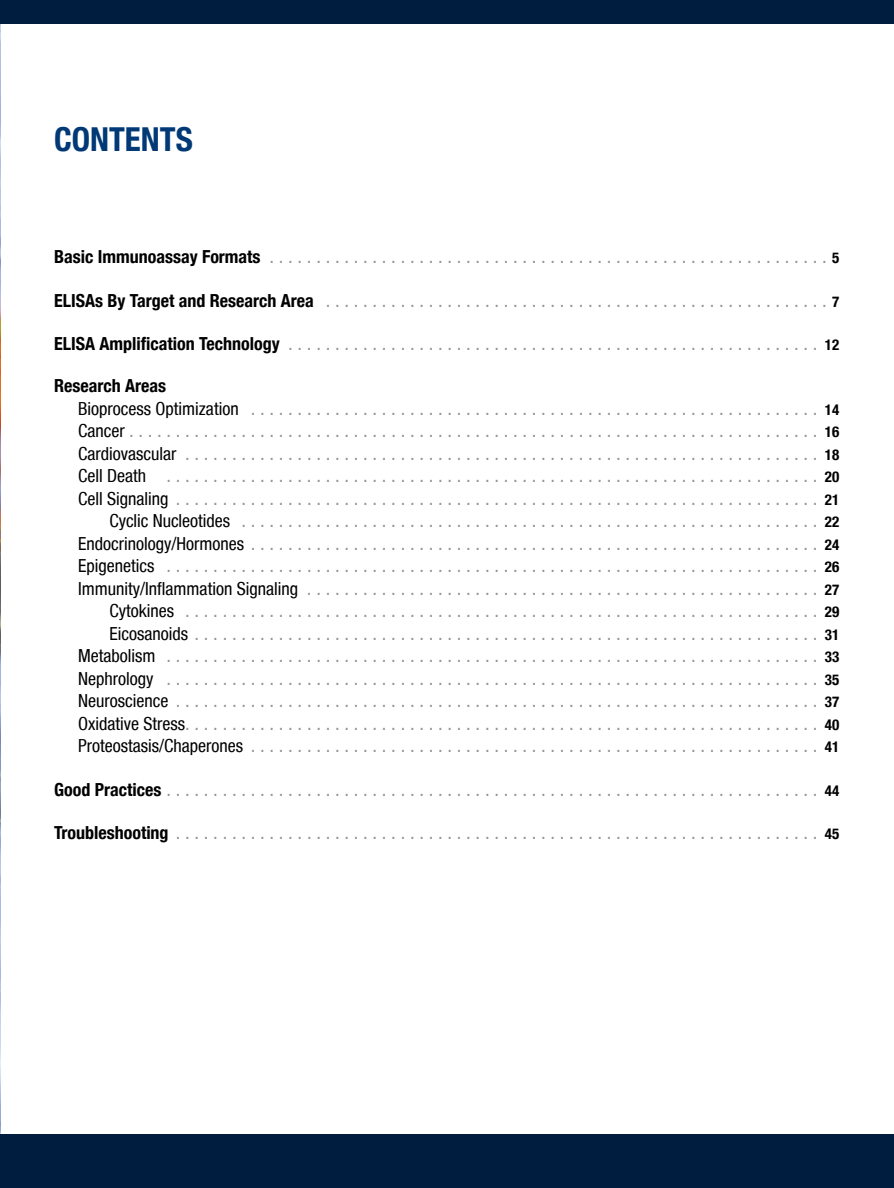
<style>
.page{position:relative;width:894px;height:1188px;background:#fff}
.page>*{position:absolute;margin:0;border:0;box-sizing:border-box;transform-origin:0 0}
.t1{font:700 condensed 33px "Helvetica Neue";color:#003976}
.t2{font:condensed 19.5px/22.5px "Helvetica Neue LT";color:#959394;text-align:right}
.t3{font:700 condensed 18px "Helvetica Neue LT";color:#000}
.s1{font-weight:700;font-size:18px;color:#000}
.s2{font-weight:700;font-size:15px;color:#000}
.s3{font-size:18px;color:#000}
</style>
<div class="page">
<div style="left:0;top:1134px;width:893px;height:54px;background:#001c3f"></div>
<img style="left:0;top:23px;width:1px;height:1111px">
<div style="left:0;top:0;width:893px;height:23px;background:#001c3f"></div>
<h1 class="t1" style="left:54px;top:119px;width:140px">CONTENTS</h1>
<p class="t2" style="left:54px;top:245px;width:786px"><span class="s1">Basic Immunoassay Formats</span> . . . . . . . . . . . . . . . . . . . . . . . . . . . . . . . . . . . . . . . . . . . . . . . . . . . . . . . . . . . . <span class="s2">5</span></p>
<p class="t2" style="left:54px;top:288px;width:786px"><span class="s1">ELISAs By Target and Research Area</span> . . . . . . . . . . . . . . . . . . . . . . . . . . . . . . . . . . . . . . . . . . . . . . . . . . . . . . <span class="s2">7</span></p>
<p class="t2" style="left:54px;top:332px;width:786px"><span class="s1">ELISA Amplification Technology</span> . . . . . . . . . . . . . . . . . . . . . . . . . . . . . . . . . . . . . . . . . . . . . . . . . . . . . . . . . <span class="s2">12</span></p>
<p class="t3" style="left:54px;top:375px;width:113px">Research Areas</p>
<p class="t2" style="left:78px;top:396px;width:762px"><span class="s3">Bioprocess Optimization</span> . . . . . . . . . . . . . . . . . . . . . . . . . . . . . . . . . . . . . . . . . . . . . . . . . . . . . . . . . . . . . <span class="s2">14<br></span><span class="s3">Cancer</span>.......................................................................... <span class="s2">16<br></span><span class="s3">Cardiovascular</span> . . . . . . . . . . . . . . . . . . . . . . . . . . . . . . . . . . . . . . . . . . . . . . . . . . . . . . . . . . . . . . . . . . . . <span class="s2">18<br></span><span class="s3">Cell Death</span> . . . . . . . . . . . . . . . . . . . . . . . . . . . . . . . . . . . . . . . . . . . . . . . . . . . . . . . . . . . . . . . . . . . . . . <span class="s2">20<br></span><span class="s3">Cell Signaling</span> . . . . . . . . . . . . . . . . . . . . . . . . . . . . . . . . . . . . . . . . . . . . . . . . . . . . . . . . . . . . . . . . . . . . . <span class="s2">21<br></span><span class="s3">Cyclic Nucleotides</span> . . . . . . . . . . . . . . . . . . . . . . . . . . . . . . . . . . . . . . . . . . . . . . . . . . . . . . . . . . . . . . <span class="s2">22<br></span><span class="s3">Endocrinology/Hormones</span> . . . . . . . . . . . . . . . . . . . . . . . . . . . . . . . . . . . . . . . . . . . . . . . . . . . . . . . . . . . . . <span class="s2">24<br></span><span class="s3">Epigenetics</span> . . . . . . . . . . . . . . . . . . . . . . . . . . . . . . . . . . . . . . . . . . . . . . . . . . . . . . . . . . . . . . . . . . . . . . <span class="s2">26<br></span><span class="s3">Immunity/Inflammation Signaling</span> . . . . . . . . . . . . . . . . . . . . . . . . . . . . . . . . . . . . . . . . . . . . . . . . . . . . . . . <span class="s2">27<br></span><span class="s3">Cytokines</span> . . . . . . . . . . . . . . . . . . . . . . . . . . . . . . . . . . . . . . . . . . . . . . . . . . . . . . . . . . . . . . . . . . . . <span class="s2">29<br></span><span class="s3">Eicosanoids</span> . . . . . . . . . . . . . . . . . . . . . . . . . . . . . . . . . . . . . . . . . . . . . . . . . . . . . . . . . . . . . . . . . . . <span class="s2">31<br></span><span class="s3">Metabolism</span> . . . . . . . . . . . . . . . . . . . . . . . . . . . . . . . . . . . . . . . . . . . . . . . . . . . . . . . . . . . . . . . . . . . . . . <span class="s2">33<br></span><span class="s3">Nephrology</span> . . . . . . . . . . . . . . . . . . . . . . . . . . . . . . . . . . . . . . . . . . . . . . . . . . . . . . . . . . . . . . . . . . . . . . <span class="s2">35<br></span><span class="s3">Neuroscience</span> . . . . . . . . . . . . . . . . . . . . . . . . . . . . . . . . . . . . . . . . . . . . . . . . . . . . . . . . . . . . . . . . . . . . . <span class="s2">37<br></span><span class="s3">Oxidative Stress</span>.................................................................... <span class="s2">40<br></span><span class="s3">Proteostasis/Chaperones</span> . . . . . . . . . . . . . . . . . . . . . . . . . . . . . . . . . . . . . . . . . . . . . . . . . . . . . . . . . . . . . <span class="s2">41</span></p>
<p class="t2" style="left:54px;top:777px;width:786px"><span class="s1">Good Practices</span> . . . . . . . . . . . . . . . . . . . . . . . . . . . . . . . . . . . . . . . . . . . . . . . . . . . . . . . . . . . . . . . . . . . . . . <span class="s2">44</span></p>
<p class="t2" style="left:54px;top:821px;width:786px"><span class="s1">Troubleshooting</span> . . . . . . . . . . . . . . . . . . . . . . . . . . . . . . . . . . . . . . . . . . . . . . . . . . . . . . . . . . . . . . . . . . . . . <span class="s2">45</span></p>
</div>
